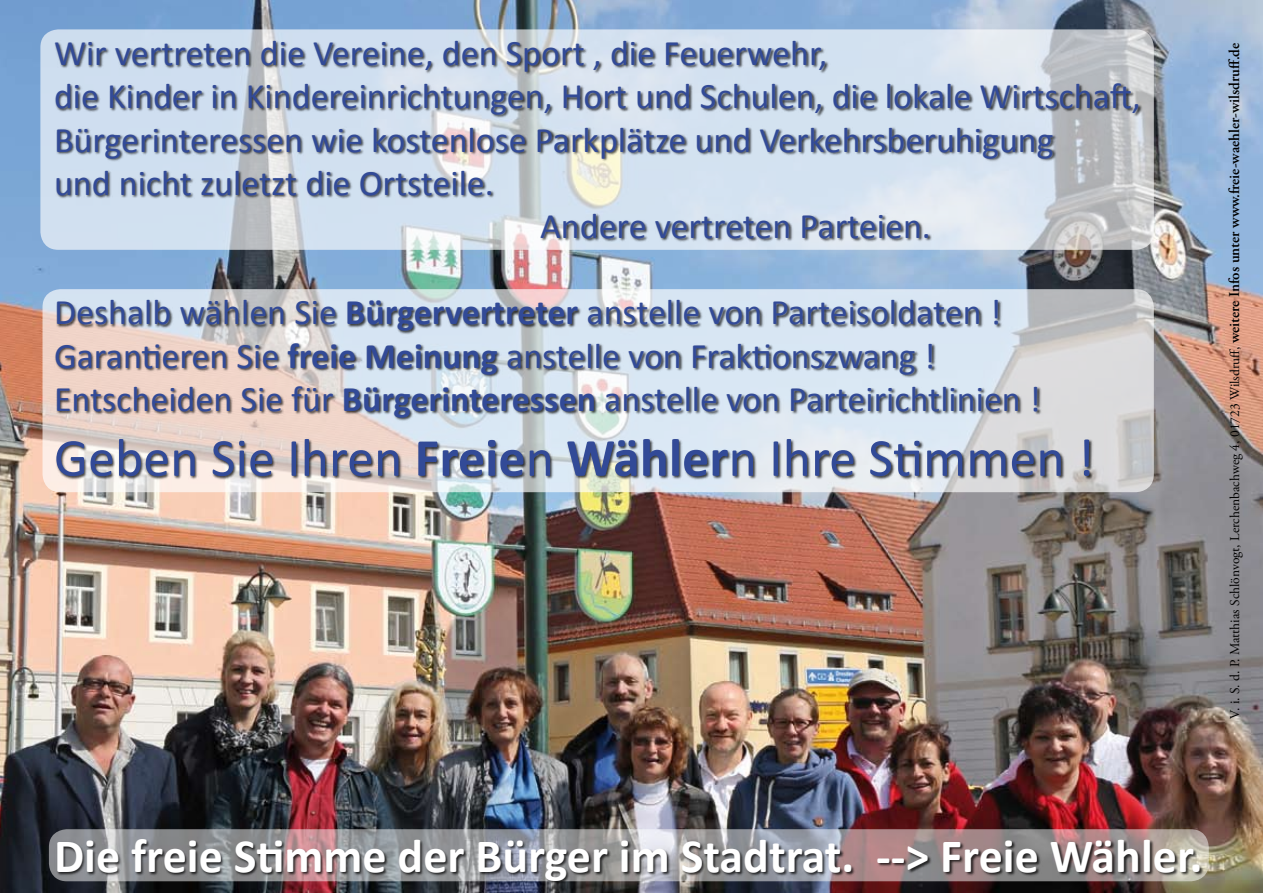
<style>
.page{position:relative;width:1263px;height:893px;background:#fff}
.page>*{position:absolute;margin:0;border:0;box-sizing:border-box;transform-origin:0 0}
.t1{font:54px "Calibri";color:#324a97}
.t2{font:700 48px "Calibri";color:#fff}
.t3{font:36px/43.2px "Calibri";color:#324a97}
.t4{font:13.5px "Adobe Garamond Pro";color:#000}
.s1{font-weight:700}
.s2{font-weight:600;font-size:15px}
</style>
<div class="page">
<img style="left:0;top:0;width:1263px;height:893px">
<svg style="left:40px;top:29px;width:1114px;height:221px;background:#cddbea"></svg>
<div style="left:54px;top:40px;width:1151px;height:846px;background:#000;opacity:.75"></div>
<p class="t3" style="left:54px;top:32px;width:775px">Wir vertreten die Vereine, den Sport , die Feuerwehr,</p>
<p class="t3" style="left:54px;top:75px;width:1088px">die Kinder in Kindereinrichtungen, Hort und Schulen, die lokale Wirtschaft,</p>
<p class="t3" style="left:54px;top:118px;width:1001px">Bürgerinteressen wie kostenlose Parkplätze und Verkehrsberuhigung</p>
<p class="t3" style="left:54px;top:161px;width:441px">und nicht zuletzt die Ortsteile.</p>
<p class="t3" style="left:540px;top:205px;width:392px">Andere vertreten Parteien.</p>
<p class="t3" style="left:54px;top:291px;width:988px">Deshalb wählen Sie <span class="s1">Bürgervertreter</span> anstelle von Parteisoldaten !<br>Garantieren Sie <span class="s1">freie Meinung</span> anstelle von Fraktionszwang !<br>Entscheiden Sie für <span class="s1">Bürgerinteressen</span> anstelle von Parteirichtlinien !</p>
<h1 class="t1" style="left:54px;top:424px;width:1042px">Geben Sie Ihren <span class="s1">Freie</span>n <span class="s1">Wähler</span>n Ihre Stimmen !</h1>
<p class="t4" style="left:1226px;top:719px;width:677px;rotate:-90deg">V. i. S. d. P. Matthias Schlönvogt, Lerchenbachweg 4, 01723 Wilsdruff, <span class="s2">weitere Infos unter www.freie-waehler-wilsdruff.de</span></p>
<h2 class="t2" style="left:54px;top:825px;width:1150px">Die freie Stimme der Bürger im Stadtrat. --&gt; Freie Wähler.</h2>
</div>
